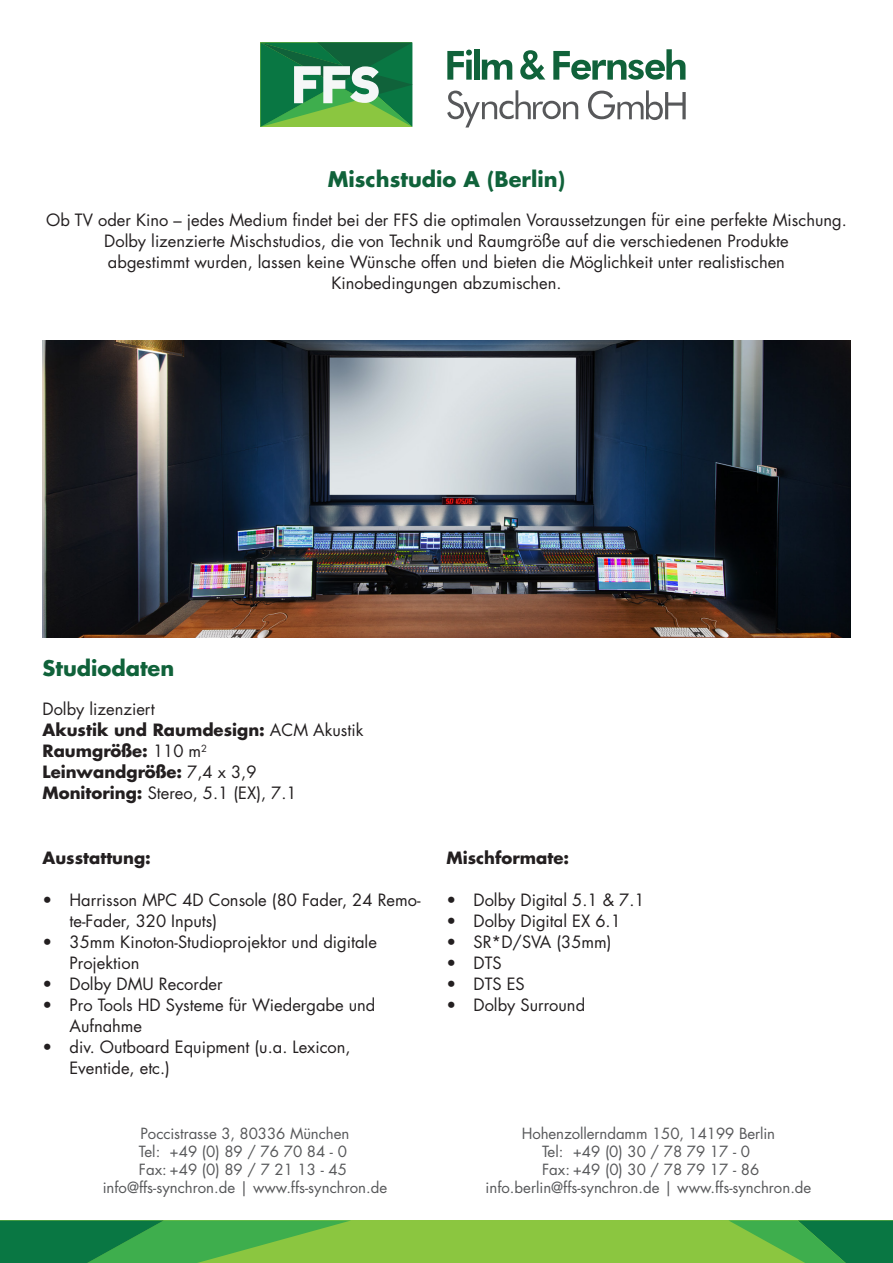
<style>
.page{position:relative;width:893px;height:1263px;background:#fff}
.page>*{position:absolute;margin:0;border:0;box-sizing:border-box;transform-origin:0 0}
.t1{font:700 21px "Futura Std";color:#10623a}
.t2{font:16.5px/21px "Futura Std";color:#231f20}
.t3{font:700 16.5px/21px "Futura Std";color:#231f20}
.t4{font:15px/18px "Futura Std";color:#57585a;text-align:center}
.s1{font-weight:400}
</style>
<div class="page">
<svg style="left:260px;top:43px;width:153px;height:84px;background:#47985b"></svg>
<svg style="left:447px;top:50px;width:25px;height:30px"></svg>
<div style="left:474px;top:49px;width:5px;height:31px;background:#10623a"></div>
<svg style="left:482px;top:60px;width:30px;height:20px"></svg>
<svg style="left:520px;top:50px;width:25px;height:30px"></svg>
<svg style="left:553px;top:49px;width:132px;height:31px"></svg>
<svg style="left:447px;top:90px;width:131px;height:38px"></svg>
<svg style="left:588px;top:90px;width:98px;height:30px"></svg>
<div style="left:0;top:1220px;width:893px;height:43px;background:#8bc640"></div>
<svg style="left:0;top:1220px;width:351px;height:43px"></svg>
<svg style="left:729px;top:1220px;width:164px;height:43px"></svg>
<img style="left:43px;top:340px;width:807px;height:298px">
<p class="t1" style="left:328px;top:166px;width:239px">Mischstudio A (Berlin)</p>
<p class="t2" style="left:46px;top:210px;width:802px;text-align:center">Ob TV oder Kino – jedes Medium findet bei der FFS die optimalen Voraussetzungen für eine perfekte Mischung.<br>Dolby lizenzierte Mischstudios, die von Technik und Raumgröße auf die verschiedenen Produkte<br>abgestimmt wurden, lassen keine Wünsche offen und bieten die Möglichkeit unter realistischen Kinobedingungen abzumischen.</p>
<p class="t1" style="left:43px;top:655px;width:133px">Studiodaten</p>
<p class="t3" style="left:43px;top:698px;width:323px"><span class="s1">Dolby lizenziert<br></span>Akustik und Raumdesign: <span class="s1">ACM Akustik<br></span>Raumgröße: <span class="s1">110 m</span><sup>2<br></sup>Leinwandgröße: <span class="s1">7,4 x 3,9<br></span>Monitoring: <span class="s1">Stereo, 5.1 (EX), 7.1</span></p>
<p class="t3" style="left:43px;top:847px;width:110px">Ausstattung:</p>
<p class="t2" style="left:70px;top:890px;width:353px;text-indent:-27px">• Harrisson MPC 4D Console (80 Fader, 24 Remo&shy;te-Fader, 320 Inputs)</p>
<p class="t2" style="left:70px;top:932px;width:309px;text-indent:-27px">• 35mm Kinoton-Studioprojektor und digitale<br>Projektion</p>
<p class="t2" style="left:43px;top:974px;width:182px">• Dolby DMU Recorder</p>
<p class="t2" style="left:70px;top:995px;width:307px;text-indent:-27px">• Pro Tools HD Systeme für Wiedergabe und<br>Aufnahme</p>
<p class="t2" style="left:70px;top:1037px;width:283px;text-indent:-27px">• div. Outboard Equipment (u.a. Lexicon,<br>Eventide, etc.)</p>
<p class="t3" style="left:446px;top:847px;width:124px">Mischformate:</p>
<p class="t2" style="left:446px;top:890px;width:200px">• Dolby Digital 5.1 &amp; 7.1</p>
<p class="t2" style="left:446px;top:911px;width:176px">• Dolby Digital EX 6.1</p>
<p class="t2" style="left:446px;top:932px;width:167px">• SR*D/SVA (35mm)</p>
<p class="t2" style="left:446px;top:953px;width:57px">• DTS</p>
<p class="t2" style="left:446px;top:974px;width:80px">• DTS ES</p>
<p class="t2" style="left:446px;top:995px;width:140px">• Dolby Surround</p>
<p class="t4" style="left:103px;top:1125px;width:286px">Poccistrasse 3, 80336 München<br>Tel: +49 (0) 89 / 76 70 84 - 0<br>Fax: +49 (0) 89 / 7 21 13 - 45 info@ffs-synchron.de | www.ffs-synchron.de</p>
<p class="t4" style="left:486px;top:1125px;width:327px">Hohenzollerndamm 150, 14199 Berlin<br>Tel: +49 (0) 30 / 78 79 17 - 0<br>Fax: +49 (0) 30 / 78 79 17 - 86 info.berlin@ffs-synchron.de | www.ffs-synchron.de</p>
</div>
